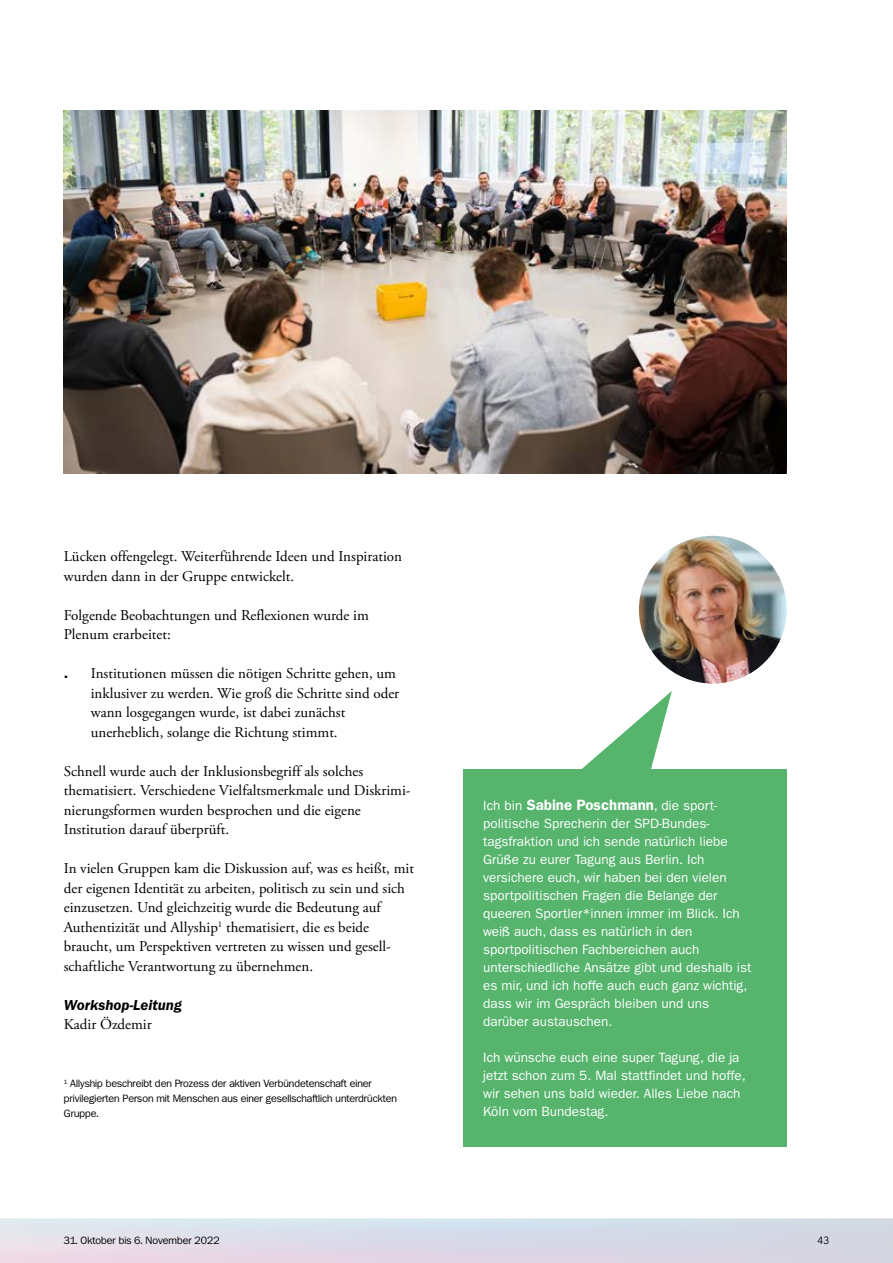
<style>
.page{position:relative;width:893px;height:1263px;background:#fff}
.page>*{position:absolute;margin:0;border:0;box-sizing:border-box;transform-origin:0 0}
.p_einfacher_Fliesste{font:15px/19.5px "Adobe Garamond Pro";color:#000}
._1_aufzählung{font:15px/19.5px "Adobe Garamond Pro";color:#000}
.p_zwischenheadline{font:italic 600 15px "ITC Franklin Gothic Std";color:#000}
._1_aufzählung-2{font:600 15px "ITC Franklin Gothic Std";color:#000}
.H4__frank_goth_book{font:13.5px/18px "ITC Franklin Gothic Std";color:#fff}
.p_kleine_BU{font:10.5px/15px "Franklin ITCBQ";color:#000}
.t1{font:10.5px "Avenir";color:#000}
.s1{font-weight:600;font-size:15px}
</style>
<div class="page">
<svg style="left:0;top:1218px;width:893px;height:45px;background:#dbdbe8"></svg>
<div style="left:463px;top:769px;width:324px;height:377px;background:#56b46d"></div>
<img style="left:639px;top:536px;width:148px;height:148px;border-radius:74px">
<svg style="left:582px;top:691px;width:90px;height:78px"></svg>
<img style="left:64px;top:111px;width:723px;height:362px">
<p class="p_einfacher_Fliesste" style="left:64px;top:547px;width:340px">Lücken offengelegt. Weiterführende Ideen und Inspiration wurden dann in der Gruppe entwickelt.</p>
<p class="p_einfacher_Fliesste" style="left:64px;top:606px;width:307px">Folgende Beobachtungen und Reflexionen wurde im<br>Plenum erarbeitet:</p>
<p class="_1_aufzählung-2" style="left:64px;top:664px;width:6px">.</p>
<p class="_1_aufzählung" style="left:91px;top:664px;width:310px">Institutionen müssen die nötigen Schritte gehen, um inklusiver zu werden. Wie groß die Schritte sind oder wann losgegangen wurde, ist dabei zunächst unerheblich, solange die Richtung stimmt.</p>
<p class="p_einfacher_Fliesste" style="left:64px;top:762px;width:347px">Schnell wurde auch der Inklusionsbegriff als solches thematisiert. Verschiedene Vielfaltsmerkmale und Diskrimi&shy;nierungsformen wurden besprochen und die eigene Institution darauf überprüft.</p>
<p class="p_einfacher_Fliesste" style="left:64px;top:859px;width:352px">In vielen Gruppen kam die Diskussion auf, was es heißt, mit der eigenen Identität zu arbeiten, politisch zu sein und sich einzusetzen. Und gleichzeitig wurde die Bedeutung auf Authentizität und Allyship<sup>1</sup> thematisiert, die es beide braucht, um Perspektiven vertreten zu wissen und gesell&shy;schaftliche Verantwortung zu übernehmen.</p>
<p class="p_zwischenheadline" style="left:64px;top:996px;width:119px">Workshop-Leitung</p>
<p class="p_einfacher_Fliesste" style="left:64px;top:1015px;width:90px">Kadir Özdemir</p>
<p class="p_kleine_BU" style="left:64px;top:1076px;width:335px"><sup>1</sup> Allyship beschreibt den Prozess der aktiven Verbündetenschaft einer privilegierten Person mit Menschen aus einer gesellschaftlich unterdrückten<br>Gruppe.</p>
<p class="H4__frank_goth_book" style="left:483px;top:796px;width:270px">Ich bin <span class="s1">Sabine Poschmann</span>, die sport&shy;politische Sprecherin der SPD-Bundes&shy;tagsfraktion und ich sende natürlich liebe Grüße zu eurer Tagung aus Berlin. Ich versichere euch, wir haben bei den vielen sportpolitischen Fragen die Belange der queeren Sportler*innen immer im Blick. Ich weiß auch, dass es natürlich in den sportpolitischen Fachbereichen auch unterschiedliche Ansätze gibt und deshalb ist es mir, und ich hoffe auch euch ganz wichtig, dass wir im Gespräch bleiben und uns darüber austauschen.</p>
<p class="H4__frank_goth_book" style="left:483px;top:1048px;width:264px">Ich wünsche euch eine super Tagung, die ja jetzt schon zum 5. Mal stattfindet und hoffe, wir sehen uns bald wieder. Alles Liebe nach Köln vom Bundestag.</p>
<p class="p_kleine_BU" style="left:64px;top:1232px;width:158px">31. Oktober bis 6. November 2022</p>
<p class="t1" style="left:817px;top:1234px;width:13px">43</p>
</div>
